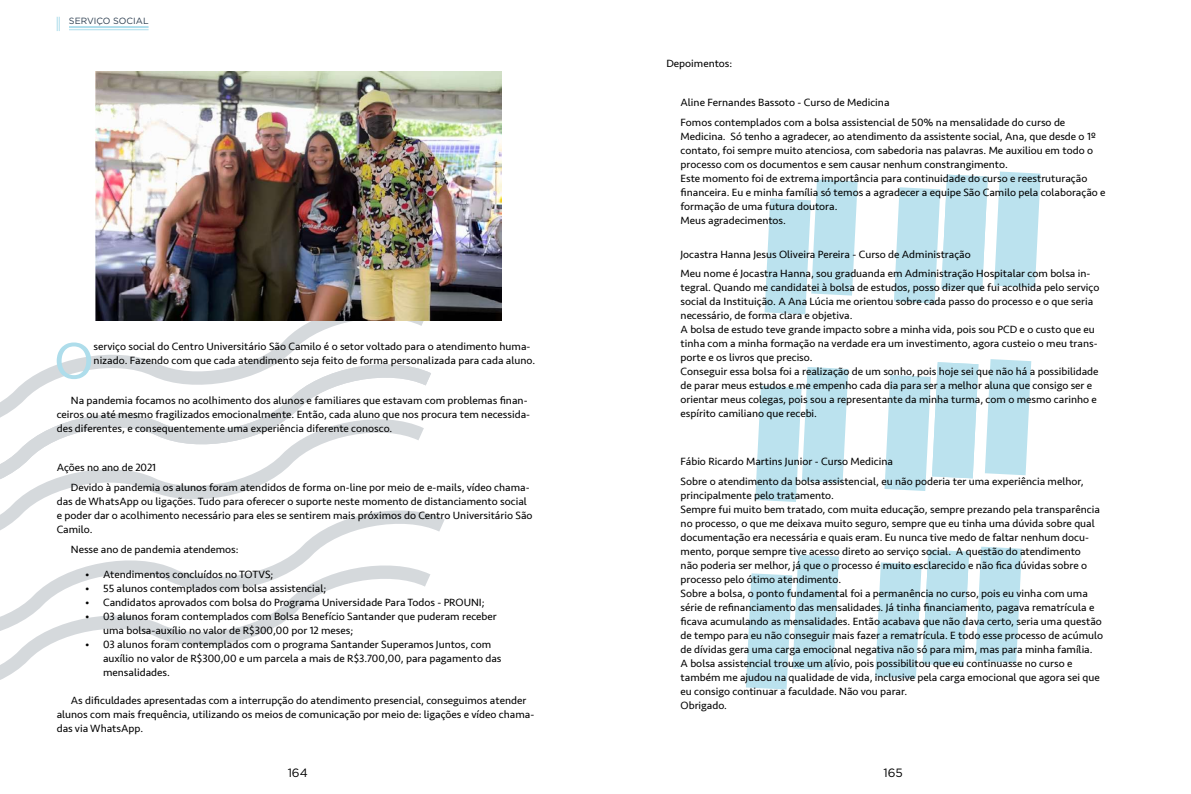
<style>
.page{position:relative;width:1191px;height:794px;background:#fff}
.page>*{position:absolute;margin:0;border:0;box-sizing:border-box;transform-origin:0 0}
.t1{font:53px "Seravek";color:#aeddeb}
.t2{font:12px "Gotham";color:#000}
.t3{font:11px/14px "Seravek";color:#000}
.t4{font:9px "Gotham";color:#2c3e50}
</style>
<div class="page">
<svg style="left:0;top:562px;width:430px;height:118px"></svg>
<svg style="left:0;top:503px;width:439px;height:55px"></svg>
<svg style="left:0;top:444px;width:321px;height:59px"></svg>
<svg style="left:0;top:320px;width:442px;height:124px"></svg>
<hr style="left:69px;top:26px;width:80px;height:2px;background:#aeddeb">
<hr style="left:69px;top:29px;width:80px;height:1px;background:#aeddeb">
<svg style="left:57px;top:17px;width:3px;height:14px"></svg>
<img style="left:95px;top:71px;width:406px;height:249px">
<svg style="left:746px;top:207px;width:24px;height:482px"></svg>
<svg style="left:880px;top:187px;width:20px;height:491px"></svg>
<svg style="left:770px;top:179px;width:110px;height:511px"></svg>
<svg style="left:900px;top:174px;width:53px;height:505px"></svg>
<svg style="left:953px;top:171px;width:88px;height:495px"></svg>
<p class="t4" style="left:69px;top:15px;width:81px">SERVIÇO SOCIAL</p>
<h1 class="t1" style="left:54px;top:320px;width:41px">O</h1>
<p class="t3" style="left:94px;top:340px;width:443px">serviço social do Centro Universitário São Camilo é o setor voltado para o atendimento huma&shy;nizado. Fazendo com que cada atendimento seja feito de forma personalizada para cada aluno.</p>
<p class="t3" style="left:57px;top:393px;width:475px;text-indent:14px">Na pandemia focamos no acolhimento dos alunos e familiares que estavam com problemas finan&shy;ceiros ou até mesmo fragilizados emocionalmente. Então, cada aluno que nos procura tem necessida&shy;des diferentes, e consequentemente uma experiência diferente conosco.</p>
<p class="t3" style="left:71px;top:457px;width:460px;line-height:19.7px;text-indent:-14px">Ações no ano de 2021<br>Devido à pandemia os alunos foram atendidos de forma on-line por meio de e-mails, vídeo chama-</p>
<p class="t3" style="left:57px;top:494px;width:477px">das de WhatsApp ou ligações. Tudo para oferecer o suporte neste momento de distanciamento social e poder dar o acolhimento necessário para eles se sentirem mais próximos do Centro Universitário São<br>Camilo.</p>
<p class="t3" style="left:71px;top:542px;width:169px">Nesse ano de pandemia atendemos:</p>
<p class="t3" style="left:85px;top:567px;width:190px">• Atendimentos concluídos no TOTVS;</p>
<p class="t3" style="left:85px;top:581px;width:243px">• 55 alunos contemplados com bolsa assistencial;</p>
<p class="t3" style="left:85px;top:595px;width:401px">• Candidatos aprovados com bolsa do Programa Universidade Para Todos - PROUNI;</p>
<p class="t3" style="left:103px;top:609px;width:395px;text-indent:-18px">• 03 alunos foram contemplados com Bolsa Benefício Santander que puderam receber uma bolsa-auxílio no valor de R$300,00 por 12 meses;</p>
<p class="t3" style="left:103px;top:637px;width:400px;text-indent:-18px">• 03 alunos foram contemplados com o programa Santander Superamos Juntos, com auxílio no valor de R$300,00 e um parcela a mais de R$3.700,00, para pagamento das mensalidades.</p>
<p class="t3" style="left:57px;top:693px;width:479px;text-indent:14px">As dificuldades apresentadas com a interrupção do atendimento presencial, conseguimos atender alunos com mais frequência, utilizando os meios de comunicação por meio de: ligações e vídeo chama&shy;das via WhatsApp.</p>
<p class="t3" style="left:666px;top:56px;width:67px">Depoimentos:</p>
<p class="t3" style="left:680px;top:93px;width:386px;line-height:19.7px">Aline Fernandes Bassoto - Curso de Medicina<br>Fomos contemplados com a bolsa assistencial de 50% na mensalidade do curso de</p>
<p class="t3" style="left:680px;top:129px;width:426px">Medicina. Só tenho a agradecer, ao atendimento da assistente social, Ana, que desde o 1º contato, foi sempre muito atenciosa, com sabedoria nas palavras. Me auxiliou em todo o processo com os documentos e sem causar nenhum constrangimento.<br>Este momento foi de extrema importância para continuidade do curso e reestruturação financeira. Eu e minha família só temos a agradecer a equipe São Camilo pela colaboração e formação de uma futura doutora.<br>Meus agradecimentos.</p>
<p class="t3" style="left:680px;top:244px;width:411px;line-height:19.7px">Jocastra Hanna Jesus Oliveira Pereira - Curso de Administração<br>Meu nome é Jocastra Hanna, sou graduanda em Administração Hospitalar com bolsa in-</p>
<p class="t3" style="left:680px;top:280px;width:420px">tegral. Quando me candidatei à bolsa de estudos, posso dizer que fui acolhida pelo serviço social da Instituição. A Ana Lúcia me orientou sobre cada passo do processo e o que seria necessário, de forma clara e objetiva.<br>A bolsa de estudo teve grande impacto sobre a minha vida, pois sou PCD e o custo que eu tinha com a minha formação na verdade era um investimento, agora custeio o meu trans&shy;porte e os livros que preciso.<br>Conseguir essa bolsa foi a realização de um sonho, pois hoje sei que não há a possibilidade de parar meus estudos e me empenho cada dia para ser a melhor aluna que consigo ser e orientar meus colegas, pois sou a representante da minha turma, com o mesmo carinho e espírito camiliano que recebi.</p>
<p class="t3" style="left:680px;top:451px;width:404px;line-height:19.7px">Fábio Ricardo Martins Junior - Curso Medicina<br>Sobre o atendimento da bolsa assistencial, eu não poderia ter uma experiência melhor,</p>
<p class="t3" style="left:680px;top:488px;width:424px">principalmente pelo tratamento.<br>Sempre fui muito bem tratado, com muita educação, sempre prezando pela transparência no processo, o que me deixava muito seguro, sempre que eu tinha uma dúvida sobre qual documentação era necessária e quais eram. Eu nunca tive medo de faltar nenhum docu&shy;mento, porque sempre tive acesso direto ao serviço social. A questão do atendimento<br>não poderia ser melhor, já que o processo é muito esclarecido e não fica dúvidas sobre o processo pelo ótimo atendimento.<br>Sobre a bolsa, o ponto fundamental foi a permanência no curso, pois eu vinha com uma série de refinanciamento das mensalidades. Já tinha financiamento, pagava rematrícula e ficava acumulando as mensalidades. Então acabava que não dava certo, seria uma questão de tempo para eu não conseguir mais fazer a rematrícula. E todo esse processo de acúmulo de dívidas gera uma carga emocional negativa não só para mim, mas para minha família.<br>A bolsa assistencial trouxe um alívio, pois possibilitou que eu continuasse no curso e também me ajudou na qualidade de vida, inclusive pela carga emocional que agora sei que eu consigo continuar a faculdade. Não vou parar.<br>Obrigado.</p>
<p class="t2" style="left:288px;top:765px;width:22px">164</p>
<p class="t2" style="left:883px;top:765px;width:21px">165</p>
</div>
